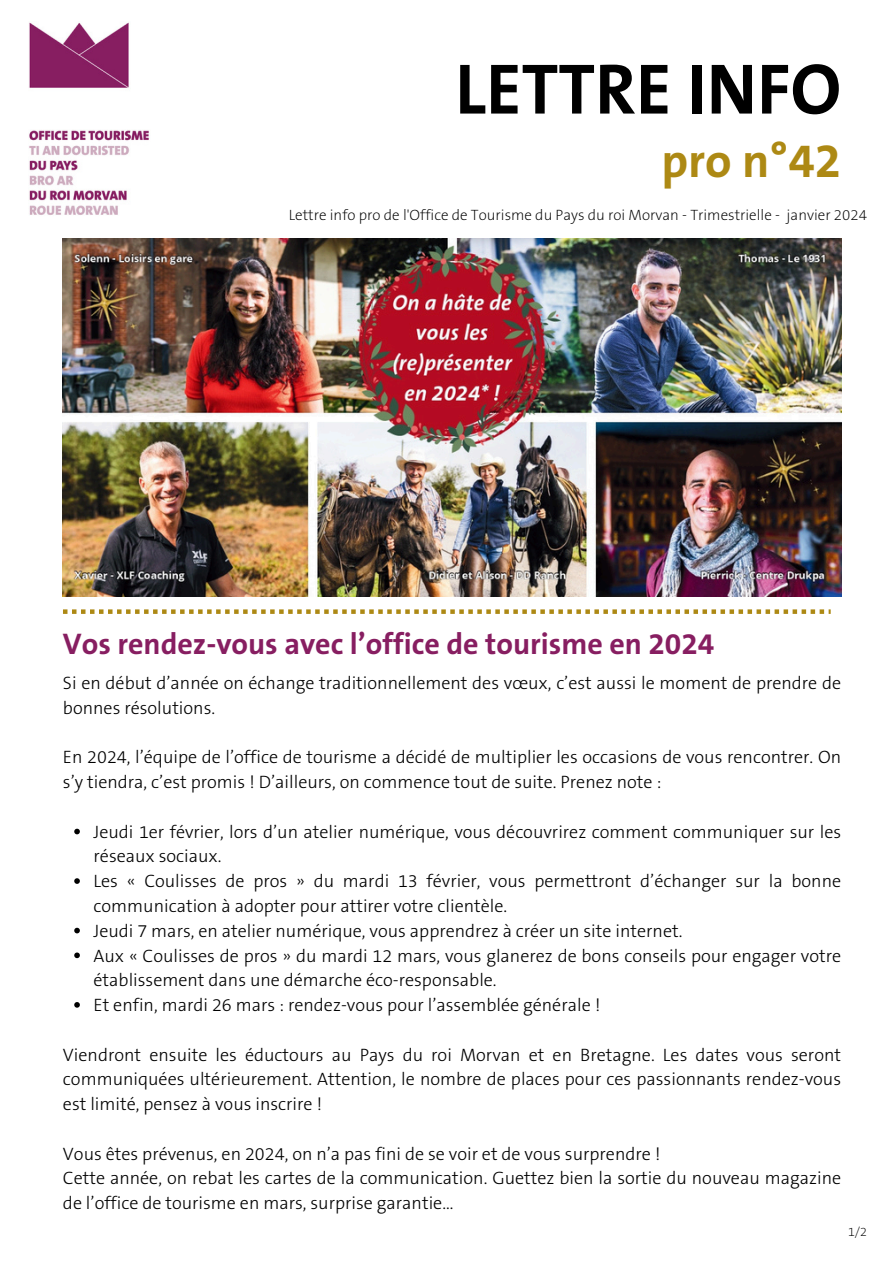
<style>
.page{position:relative;width:894px;height:1264px;background:#fff}
.page>*{position:absolute;margin:0;border:0;box-sizing:border-box;transform-origin:0 0}
.t1{font:700 72px "The Sans B W7";color:#000}
.t2{font:700 48px "The Sans B W7";color:#ad8914}
.t3{font:700 30px "The Sans B W7";color:#871e61}
.t4{font:300 18px/24.8px "The Sans B W3";color:#000}
.t5{font:200 15px "The Sans B W2";color:#000}
.t6{font:200 12.45px "The Sans B W2";color:#000}
</style>
<div class="page">
<img style="left:29px;top:22px;width:120px;height:193px">
<svg style="left:63px;top:609px;width:767px;height:5px"></svg>
<img style="left:63px;top:238px;width:777px;height:358px">
<svg style="left:74px;top:828px;width:6px;height:6px"></svg>
<svg style="left:74px;top:878px;width:6px;height:5px"></svg>
<svg style="left:74px;top:927px;width:6px;height:6px"></svg>
<svg style="left:74px;top:952px;width:6px;height:6px"></svg>
<svg style="left:74px;top:1002px;width:6px;height:5px"></svg>
<h1 class="t1" style="left:455px;top:43px;width:387px">LETTRE INFO</h1>
<h2 class="t2" style="left:661px;top:130px;width:181px">pro n°42</h2>
<p class="t5" style="left:289px;top:205px;width:579px">Lettre info pro de l'Office de Tourisme du Pays du roi Morvan - Trimestrielle - janvier 2024</p>
<h3 class="t3" style="left:63px;top:624px;width:652px">Vos rendez-vous avec l’office de tourisme en 2024</h3>
<p class="t4" style="left:63px;top:670px;width:779px">Si en début d’année on échange traditionnellement des vœux, c’est aussi le moment de prendre de bonnes résolutions.</p>
<p class="t4" style="left:63px;top:745px;width:779px">En 2024, l’équipe de l’office de tourisme a décidé de multiplier les occasions de vous rencontrer. On s’y tiendra, c’est promis ! D’ailleurs, on commence tout de suite. Prenez note :</p>
<p class="t4" style="left:94px;top:819px;width:748px">Jeudi 1er février, lors d’un atelier numérique, vous découvrirez comment communiquer sur les réseaux sociaux.<br>Les « Coulisses de pros » du mardi 13 février, vous permettront d’échanger sur la bonne communication à adopter pour attirer votre clientèle.<br>Jeudi 7 mars, en atelier numérique, vous apprendrez à créer un site internet.<br>Aux « Coulisses de pros » du mardi 12 mars, vous glanerez de bons conseils pour engager votre établissement dans une démarche éco-responsable.<br>Et enfin, mardi 26 mars : rendez-vous pour l’assemblée générale !</p>
<p class="t4" style="left:63px;top:1042px;width:779px;text-align:justify">Viendront ensuite les éductours au Pays du roi Morvan et en Bretagne. Les dates vous seront communiquées ultérieurement. Attention, le nombre de places pour ces passionnants rendez-vous est limité, pensez à vous inscrire !</p>
<p class="t4" style="left:63px;top:1141px;width:779px">Vous êtes prévenus, en 2024, on n’a pas fini de se voir et de vous surprendre !<br>Cette année, on rebat les cartes de la communication. Guettez bien la sortie du nouveau magazine de l’office de tourisme en mars, surprise garantie…</p>
<p class="t6" style="left:847px;top:1223px;width:20px">1/2</p>
</div>
